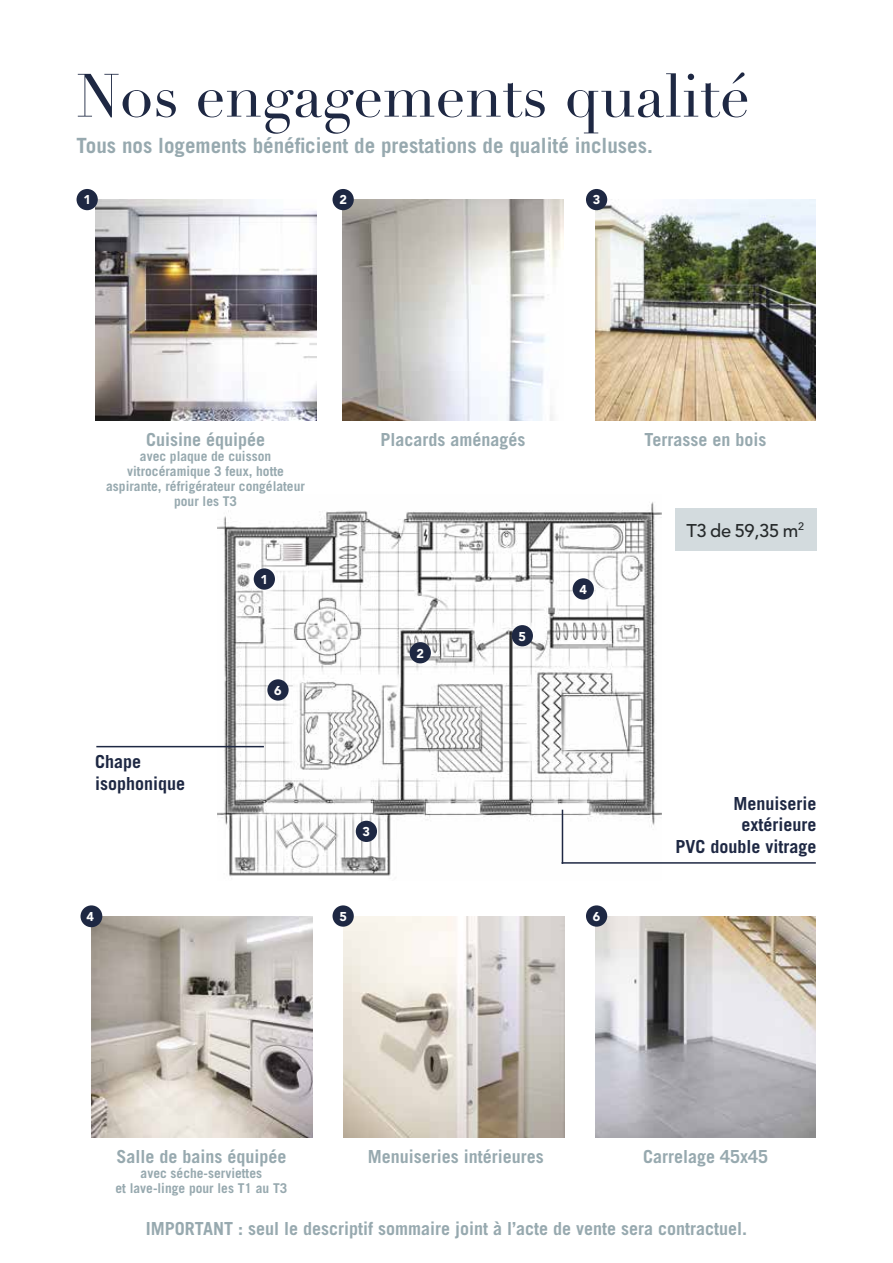
<style>
.page{position:relative;width:893px;height:1263px;background:#fff}
.page>*{position:absolute;margin:0;border:0;box-sizing:border-box;transform-origin:0 0}
.t1{font:60px "Didot";color:#1e2843}
.t2{font:700 21px "Trade Gothic";color:#97a9af}
.t3{font:500 18.3px "Avenir LT Std";letter-spacing:-.015em;color:#262a2b}
.t4{font:700 18px "Trade Gothic";color:#97a9af}
.t5{font:700 18px/21.6px "Trade Gothic";color:#1e2843}
.t6{font:700 13.5px/15px "Trade Gothic";color:#97a9af;text-align:center}
.t7{font:900 12.75px "Avenir LT Std";color:#fff}
</style>
<div class="page">
<img style="left:217px;top:502px;width:445px;height:374px">
<img style="left:343px;top:200px;width:220px;height:221px">
<img style="left:95px;top:200px;width:221px;height:221px">
<img style="left:595px;top:200px;width:221px;height:221px">
<img style="left:91px;top:916px;width:221px;height:221px">
<img style="left:595px;top:916px;width:221px;height:221px">
<img style="left:343px;top:916px;width:221px;height:221px">
<div style="left:81px;top:905px;width:21px;height:22px;background:#1e2843;border-radius:50%"></div>
<hr style="left:562px;top:862px;width:254px;height:2px;background:#1e2843">
<hr style="left:562px;top:810px;width:1px;height:54px;background:#1e2843">
<hr style="left:96px;top:746px;width:168px;height:1px;background:#1e2843">
<div style="left:675px;top:508px;width:141px;height:43px;background:#d3dbde"></div>
<div style="left:254px;top:568px;width:21px;height:22px;background:#1e2843;border-radius:50%"></div>
<div style="left:77px;top:189px;width:21px;height:21px;background:#1e2843;border-radius:50%"></div>
<div style="left:410px;top:642px;width:21px;height:21px;background:#1e2843;border-radius:50%"></div>
<div style="left:333px;top:189px;width:21px;height:21px;background:#1e2843;border-radius:50%"></div>
<div style="left:356px;top:821px;width:21px;height:21px;background:#1e2843;border-radius:50%"></div>
<div style="left:586px;top:189px;width:21px;height:21px;background:#1e2843;border-radius:50%"></div>
<div style="left:573px;top:578px;width:21px;height:22px;background:#1e2843;border-radius:50%"></div>
<div style="left:512px;top:625px;width:21px;height:21px;background:#1e2843;border-radius:50%"></div>
<div style="left:333px;top:905px;width:21px;height:22px;background:#1e2843;border-radius:50%"></div>
<div style="left:267px;top:679px;width:22px;height:22px;background:#1e2843;border-radius:50%"></div>
<div style="left:586px;top:905px;width:21px;height:22px;background:#1e2843;border-radius:50%"></div>
<h1 class="t1" style="left:77px;top:60px;width:675px">Nos engagements qualité</h1>
<p class="t2" style="left:77px;top:133px;width:578px">Tous nos logements bénéficient de prestations de qualité incluses.</p>
<p class="t7" style="left:83px;top:192px;width:9px">1</p>
<p class="t7" style="left:339px;top:192px;width:9px">2</p>
<p class="t7" style="left:593px;top:192px;width:9px">3</p>
<p class="t4" style="left:146px;top:428px;width:121px">Cuisine équipée</p>
<p class="t4" style="left:381px;top:428px;width:146px">Placards aménagés</p>
<p class="t6" style="left:106px;top:448px;width:200px">avec plaque de cuisson vitrocéramique 3 feux, hotte aspirante, réfrigérateur congélateur pour les T3</p>
<p class="t5" style="left:95px;top:751px;width:92px">Chape isophonique</p>
<p class="t7" style="left:86px;top:909px;width:9px">4</p>
<p class="t7" style="left:261px;top:572px;width:9px">1</p>
<p class="t7" style="left:274px;top:683px;width:9px">6</p>
<p class="t7" style="left:416px;top:645px;width:9px">2</p>
<p class="t7" style="left:363px;top:824px;width:9px">3</p>
<p class="t7" style="left:339px;top:909px;width:9px">5</p>
<p class="t7" style="left:519px;top:628px;width:9px">5</p>
<p class="t7" style="left:579px;top:582px;width:9px">4</p>
<p class="t4" style="left:644px;top:428px;width:123px">Terrasse en bois</p>
<p class="t3" style="left:686px;top:520px;width:119px">T3 de 59,35 m<sup>2</sup></p>
<p class="t7" style="left:593px;top:909px;width:9px">6</p>
<p class="t5" style="left:675px;top:792px;width:143px;text-align:right">Menuiserie extérieure<br>PVC double vitrage</p>
<p class="t4" style="left:116px;top:1145px;width:172px">Salle de bains équipée</p>
<p class="t6" style="left:115px;top:1165px;width:173px">avec séche-serviettes<br>et lave-linge pour les T1 au T3</p>
<p class="t4" style="left:368px;top:1145px;width:177px">Menuiseries intérieures</p>
<p class="t4" style="left:643px;top:1145px;width:127px">Carrelage 45x45</p>
<p class="t4" style="left:146px;top:1218px;width:603px">IMPORTANT : seul le descriptif sommaire joint à l’acte de vente sera contractuel.</p>
</div>
